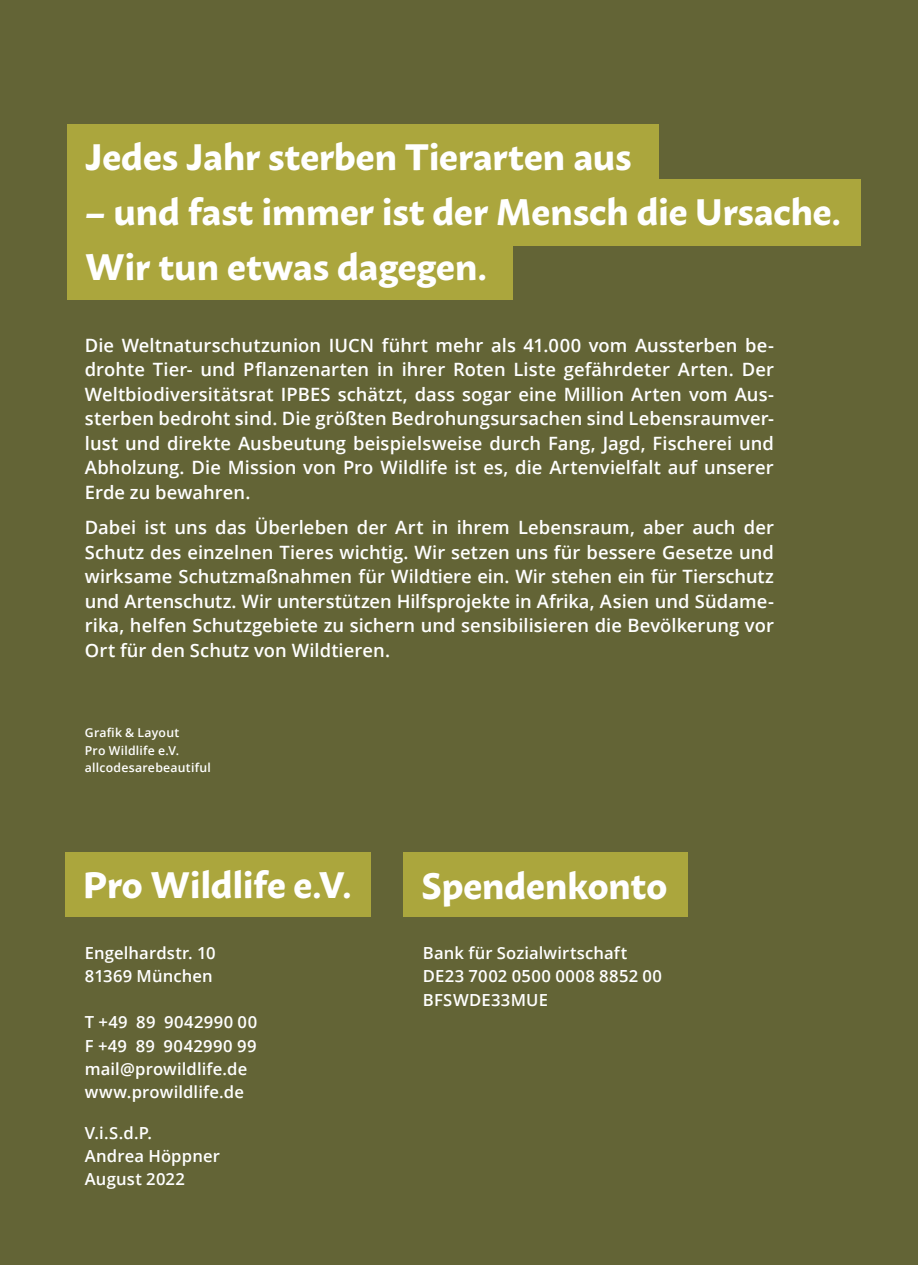
<style>
.page{position:relative;width:918px;height:1265px;background:#636436}
.page>*{position:absolute;margin:0;border:0;box-sizing:border-box;transform-origin:0 0}
.t1{font:700 36.75px "Macho";letter-spacing:-.01em;color:#fff}
.t2{font:600 18.38px/24.5px "Open Sans";letter-spacing:.005em;color:#fff;text-align:justify}
.t3{font:600 16.62px/23.3px "Open Sans";letter-spacing:.01em;color:#fff}
.t4{font:600 12.25px/17.3px "Open Sans";letter-spacing:.02em;color:#fff}
</style>
<div class="page">
<div style="left:67px;top:124px;width:592px;height:67px;background:#aba63d"></div>
<div style="left:67px;top:179px;width:794px;height:67px;background:#aba63d"></div>
<div style="left:65px;top:852px;width:305px;height:65px;background:#aba63d"></div>
<div style="left:403px;top:852px;width:284px;height:65px;background:#aba63d"></div>
<div style="left:67px;top:233px;width:446px;height:67px;background:#aba63d"></div>
<h1 class="t1" style="left:85px;top:124px;width:548px">Jedes Jahr sterben Tierarten aus</h1>
<h1 class="t1" style="left:85px;top:179px;width:757px">– und fast immer ist der Mensch die Ursache.</h1>
<h1 class="t1" style="left:85px;top:233px;width:403px">Wir tun etwas dagegen.</h1>
<p class="t2" style="left:85px;top:333px;width:691px">Die Weltnaturschutzunion IUCN führt mehr als 41.000 vom Aussterben be&shy;drohte Tier- und Pflanzenarten in ihrer Roten Liste gefährdeter Arten. Der Weltbiodiversitätsrat IPBES schätzt, dass sogar eine Million Arten vom Aus&shy;sterben bedroht sind. Die größten Bedrohungsursachen sind Lebensraumver&shy;lust und direkte Ausbeutung beispielsweise durch Fang, Jagd, Fischerei und Abholzung. Die Mission von Pro Wildlife ist es, die Artenvielfalt auf unserer Erde zu bewahren.</p>
<p class="t2" style="left:85px;top:515px;width:691px">Dabei ist uns das Überleben der Art in ihrem Lebensraum, aber auch der Schutz des einzelnen Tieres wichtig. Wir setzen uns für bessere Gesetze und wirksame Schutzmaßnahmen für Wildtiere ein. Wir stehen ein für Tierschutz und Artenschutz. Wir unterstützen Hilfsprojekte in Afrika, Asien und Südame&shy;rika, helfen Schutzgebiete zu sichern und sensibilisieren die Bevölkerung vor Ort für den Schutz von Wildtieren.</p>
<p class="t4" style="left:85px;top:724px;width:128px">Grafik &amp; Layout<br>Pro Wildlife e.V. allcodesarebeautiful</p>
<h1 class="t1" style="left:83px;top:852px;width:270px">Pro Wildlife e.V.</h1>
<h1 class="t1" style="left:421px;top:853px;width:248px">Spendenkonto</h1>
<p class="t3" style="left:85px;top:941px;width:132px">Engelhardstr. 10<br>81369 München</p>
<p class="t3" style="left:85px;top:1010px;width:174px">T +49 89 9042990 00<br>F +49 89 9042990 99 mail@prowildlife.de www.prowildlife.de</p>
<p class="t3" style="left:85px;top:1121px;width:137px">V.i.S.d.P.<br>Andrea Höppner<br>August 2022</p>
<p class="t3" style="left:423px;top:941px;width:241px">Bank für Sozialwirtschaft<br>DE23 7002 0500 0008 8852 00<br>BFSWDE33MUE</p>
</div>
